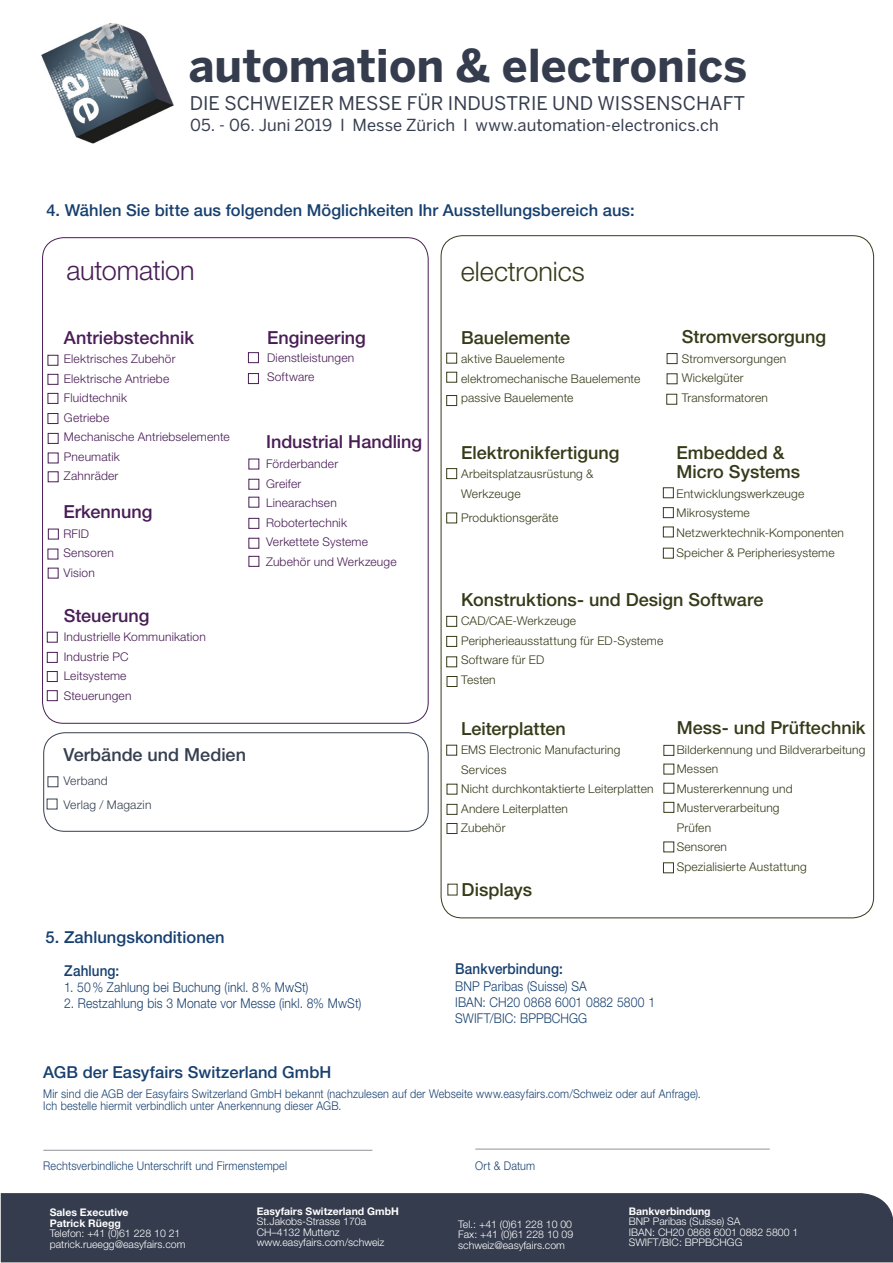
<style>
.page{position:relative;width:893px;height:1263px;background:#fff}
.page>*{position:absolute;margin:0;border:0;box-sizing:border-box;transform-origin:0 0}
.t1{font:700 44.85px "Benton Sans";color:#353c4d}
.t2{font:300 27px "Helvetica Neue LT Std";letter-spacing:-.005em;color:#353b18}
.t3{font:300 27px "Helvetica Neue LT Std";letter-spacing:-.005em;color:#491d55}
.t4{font:18.75px "Benton Sans";color:#353c4d}
.t5{font:500 18px/19.5px "Helvetica Neue LT Std";color:#353b18}
.t6{font:500 18px "Helvetica Neue LT Std";color:#491d55}
.t7{font:500 18px "Helvetica Neue LT Std";color:#363f4f}
.t8{font:500 16.5px "Helvetica Neue LT Std";letter-spacing:.005em;color:#17406f}
.t9{font:16.5px "Benton Sans";color:#363f4f}
.t10{font:500 15px "Helvetica Neue LT Std";letter-spacing:.005em;color:#17406f;scale:.9 1}
.t11{font:300 13.5px/16.2px "Helvetica Neue LT Std";letter-spacing:.01em;color:#17406f;scale:.9 1}
.t12{font:300 12px/19.5px "Helvetica Neue LT Std";letter-spacing:.015em;color:#353b18}
.t13{font:300 12px/19.5px "Helvetica Neue LT Std";letter-spacing:.015em;color:#491d55}
.t14{font:300 12px/12px "Helvetica Neue LT Std";letter-spacing:.015em;color:#17406f;scale:.9 1}
.t15{font:300 12px/24px "Helvetica Neue LT Std";letter-spacing:.015em;color:#363f4f}
.t16{font:300 10.5px/10.5px "Helvetica Neue LT Std";color:#fff}
.t17{font:700 10.5px/10.5px "Helvetica Neue LT Std";color:#fff}
</style>
<div class="page">
<div style="left:43px;top:732px;width:385px;height:99px;border:1px solid #363f4f;border-radius:21px"></div>
<div style="left:248px;top:352px;width:11px;height:11px;border:1px solid #491d55"></div>
<div style="left:248px;top:373px;width:11px;height:11px;border:1px solid #491d55"></div>
<div style="left:446px;top:372px;width:11px;height:10px;border:1px solid #353b18"></div>
<div style="left:446px;top:353px;width:11px;height:10px;border:1px solid #353b18"></div>
<div style="left:48px;top:355px;width:10px;height:11px;border:1px solid #491d55"></div>
<div style="left:48px;top:374px;width:10px;height:11px;border:1px solid #491d55"></div>
<div style="left:48px;top:433px;width:10px;height:11px;border:1px solid #491d55"></div>
<div style="left:48px;top:529px;width:11px;height:10px;border:1px solid #491d55"></div>
<div style="left:47px;top:632px;width:11px;height:10px;border:1px solid #491d55"></div>
<div style="left:47px;top:652px;width:11px;height:11px;border:1px solid #491d55"></div>
<div style="left:47px;top:671px;width:11px;height:11px;border:1px solid #491d55"></div>
<div style="left:47px;top:690px;width:11px;height:11px;border:1px solid #491d55"></div>
<div style="left:249px;top:538px;width:10px;height:10px;border:1px solid #491d55"></div>
<div style="left:249px;top:518px;width:10px;height:11px;border:1px solid #491d55"></div>
<div style="left:48px;top:776px;width:10px;height:11px;border:1px solid #363f4f"></div>
<div style="left:446px;top:395px;width:11px;height:11px;border:1px solid #353b18"></div>
<div style="left:446px;top:468px;width:11px;height:11px;border:1px solid #353b18"></div>
<div style="left:446px;top:513px;width:11px;height:10px;border:1px solid #353b18"></div>
<div style="left:663px;top:487px;width:11px;height:11px;border:1px solid #353b18"></div>
<div style="left:663px;top:507px;width:11px;height:11px;border:1px solid #353b18"></div>
<div style="left:663px;top:527px;width:11px;height:10px;border:1px solid #353b18"></div>
<div style="left:663px;top:548px;width:11px;height:10px;border:1px solid #353b18"></div>
<div style="left:446px;top:616px;width:11px;height:11px;border:1px solid #353b18"></div>
<div style="left:446px;top:636px;width:11px;height:11px;border:1px solid #353b18"></div>
<div style="left:446px;top:656px;width:11px;height:11px;border:1px solid #353b18"></div>
<div style="left:447px;top:804px;width:10px;height:11px;border:1px solid #353b18"></div>
<div style="left:447px;top:823px;width:10px;height:11px;border:1px solid #353b18"></div>
<div style="left:663px;top:745px;width:11px;height:11px;border:1px solid #353b18"></div>
<div style="left:663px;top:802px;width:11px;height:11px;border:1px solid #353b18"></div>
<div style="left:667px;top:353px;width:10px;height:11px;border:1px solid #353b18"></div>
<div style="left:663px;top:862px;width:11px;height:11px;border:1px solid #353b18"></div>
<div style="left:446px;top:745px;width:11px;height:10px;border:1px solid #353b18"></div>
<div style="left:48px;top:393px;width:10px;height:11px;border:1px solid #491d55"></div>
<div style="left:48px;top:413px;width:10px;height:11px;border:1px solid #491d55"></div>
<div style="left:447px;top:676px;width:10px;height:11px;border:1px solid #353b18"></div>
<div style="left:249px;top:556px;width:10px;height:11px;border:1px solid #491d55"></div>
<div style="left:666px;top:394px;width:11px;height:11px;border:1px solid #353b18"></div>
<div style="left:1px;top:1193px;width:892px;height:69px;background:#353c4d"></div>
<hr style="left:43px;top:1150px;width:329px;height:1px;background:#9d9fa2">
<hr style="left:475px;top:1148px;width:295px;height:2px;background:#9d9fa2">
<img style="left:42px;top:24px;width:131px;height:120px">
<h1 class="t1" style="left:189px;top:39px;width:560px">automation &amp; electronics</h1>
<h3 class="t4" style="left:190px;top:92px;width:557px">DIE SCHWEIZER MESSE FÜR INDUSTRIE UND WISSENSCHAFT</h3>
<h3 class="t9" style="left:190px;top:115px;width:530px">05. - 06. Juni 2019 I Messe Zürich I www.automation-electronics.ch</h3>
<h3 class="t8" style="left:46px;top:201px;width:590px">4. Wählen Sie bitte aus folgenden Möglichkeiten Ihr Ausstellungsbereich aus:</h3>
<h2 class="t3" style="left:66px;top:254px;width:130px">automation</h2>
<h2 class="t2" style="left:461px;top:255px;width:125px">electronics</h2>
<h3 class="t6" style="left:64px;top:327px;width:132px">Antriebstechnik</h3>
<p class="t13" style="left:64px;top:349px;width:167px">Elektrisches Zubehör<br>Elektrische Antriebe<br>Fluidtechnik<br>Getriebe<br>Mechanische Antriebselemente<br>Pneumatik<br>Zahnräder</p>
<h3 class="t6" style="left:63px;top:501px;width:91px">Erkennung</h3>
<p class="t13" style="left:63px;top:524px;width:52px">RFID<br>Sensoren<br>Vision</p>
<h3 class="t6" style="left:64px;top:604px;width:87px">Steuerung</h3>
<p class="t13" style="left:64px;top:627px;width:144px">Industrielle Kommunikation<br>Industrie PC<br>Leitsysteme<br>Steuerungen</p>
<h3 class="t7" style="left:63px;top:743px;width:184px">Verbände und Medien</h3>
<p class="t15" style="left:63px;top:768px;width:89px">Verband<br>Verlag / Magazin</p>
<h3 class="t6" style="left:267px;top:327px;width:100px">Engineering</h3>
<p class="t13" style="left:267px;top:348px;width:89px">Dienstleistungen<br>Software</p>
<h3 class="t6" style="left:266px;top:431px;width:158px">Industrial Handling</h3>
<p class="t13" style="left:266px;top:454px;width:132px">Förderbander<br>Greifer<br>Linearachsen<br>Robotertechnik<br>Verkettete Systeme<br>Zubehör und Werkzeuge</p>
<h3 class="t8" style="left:46px;top:927px;width:180px">5. Zahlungskonditionen</h3>
<p class="t10" style="left:64px;top:961px;width:63px">Zahlung:</p>
<p class="t11" style="left:64px;top:979px;width:273px">1. 50% Zahlung bei Buchung (inkl. 8% MwSt)</p>
<p class="t11" style="left:64px;top:995px;width:332px">2. Restzahlung bis 3 Monate vor Messe (inkl. 8% MwSt)</p>
<h3 class="t8" style="left:43px;top:1062px;width:290px">AGB der Easyfairs Switzerland GmbH</h3>
<h3 class="t5" style="left:461px;top:327px;width:111px">Bauelemente</h3>
<p class="t12" style="left:461px;top:349px;width:181px">aktive Bauelemente elektromechanische Bauelemente passive Bauelemente</p>
<h3 class="t5" style="left:682px;top:327px;width:146px">Stromversorgung</h3>
<p class="t12" style="left:682px;top:349px;width:106px">Stromversorgungen<br>Wickelgüter<br>Transformatoren</p>
<h3 class="t5" style="left:676px;top:443px;width:125px">Embedded &amp;<br>Micro Systems</h3>
<p class="t12" style="left:676px;top:484px;width:169px">Entwicklungswerkzeuge<br>Mikrosysteme<br>Netzwerktechnik-Komponenten<br>Speicher &amp; Peripheriesysteme</p>
<h3 class="t5" style="left:461px;top:589px;width:304px">Konstruktions- und Design Software</h3>
<p class="t12" style="left:461px;top:611px;width:204px">CAD/CAE-Werkzeuge<br>Peripherieausstattung für ED-Systeme<br>Software für ED<br>Testen</p>
<h3 class="t5" style="left:461px;top:718px;width:106px">Leiterplatten</h3>
<p class="t12" style="left:461px;top:740px;width:194px">EMS Electronic Manufacturing<br>Services<br>Nicht durchkontaktierte Leiterplatten<br>Andere Leiterplatten<br>Zubehör</p>
<h3 class="t5" style="left:461px;top:443px;width:160px">Elektronikfertigung</h3>
<p class="t12" style="left:461px;top:464px;width:134px">Arbeitsplatzausrüstung &amp;<br>Werkzeuge</p>
<p class="t12" style="left:461px;top:508px;width:99px">Produktionsgeräte</p>
<h3 class="t5" style="left:677px;top:718px;width:190px">Mess- und Prüftechnik</h3>
<p class="t12" style="left:677px;top:740px;width:190px">Bilderkennung und Bildverarbeitung<br>Messen<br>Mustererkennung und<br>Musterverarbeitung<br>Prüfen<br>Sensoren<br>Spezialisierte Austattung</p>
<h3 class="t5" style="left:462px;top:879px;width:72px">Displays</h3>
<p class="t10" style="left:455px;top:960px;width:121px">Bankverbindung:</p>
<p class="t11" style="left:455px;top:977px;width:223px">BNP Paribas (Suisse) SA<br>IBAN: CH20 0868 6001 0882 5800 1<br>SWIFT/BIC: BPPBCHGG</p>
<p class="t14" style="left:43px;top:1087px;width:732px">Mir sind die AGB der Easyfairs Switzerland GmbH bekannt (nachzulesen auf der Webseite www.easyfairs.com/Schweiz oder auf Anfrage).<br>Ich bestelle hiermit verbindlich unter Anerkennung dieser AGB.</p>
<p class="t14" style="left:43px;top:1159px;width:272px">Rechtsverbindliche Unterschrift und Firmenstempel</p>
<p class="t14" style="left:475px;top:1159px;width:68px">Ort &amp; Datum</p>
<p class="t17" style="left:50px;top:1207px;width:80px">Sales Executive<br>Patrick Rüegg</p>
<p class="t16" style="left:50px;top:1228px;width:137px">Telefon: +41 (0)61 228 10 21 patrick.rueegg@easyfairs.com</p>
<p class="t17" style="left:257px;top:1206px;width:144px">Easyfairs Switzerland GmbH</p>
<p class="t16" style="left:257px;top:1216px;width:129px">St.Jakobs-Strasse 170a<br>CH–4132 Muttenz www.easyfairs.com/schweiz</p>
<p class="t16" style="left:458px;top:1218px;width:117px;text-align:justify">Tel.: +41 (0)61 228 10 00<br>Fax: +41 (0)61 228 10 09 schweiz@easyfairs.com</p>
<p class="t17" style="left:629px;top:1206px;width:83px">Bankverbindung</p>
<p class="t16" style="left:629px;top:1216px;width:171px">BNP Paribas (Suisse) SA<br>IBAN: CH20 0868 6001 0882 5800 1<br>SWIFT/BIC: BPPBCHGG</p>
</div>
